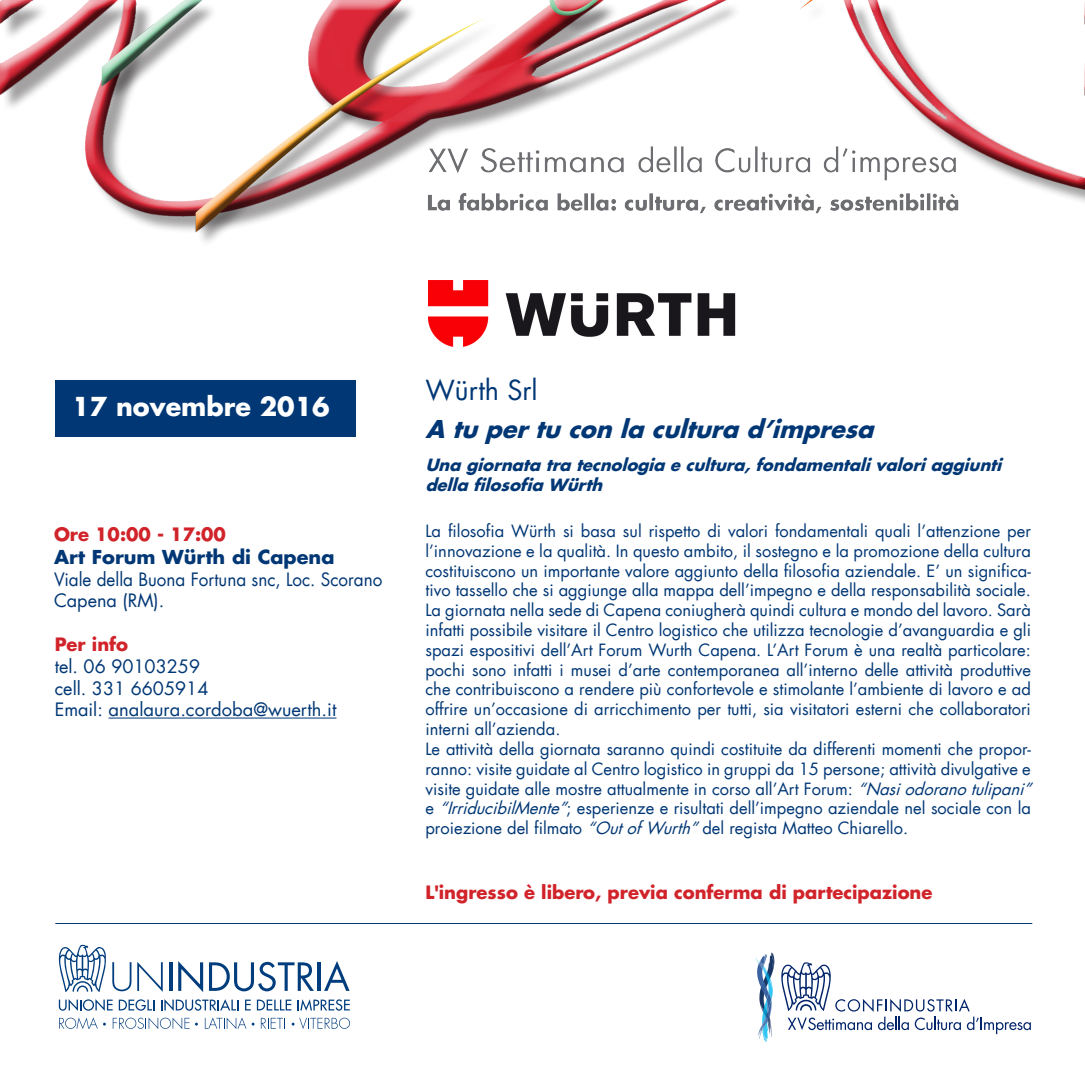
<style>
.page{position:relative;width:1085px;height:1085px;background:#fff}
.page>*{position:absolute;margin:0;border:0;box-sizing:border-box;transform-origin:0 0}
.t1{font:27px "Futura LT";color:#013775}
.t2{font:700 25.5px "Futura LT";color:#fff}
.t3{font:italic 700 24px "Futura LT";color:#013775}
.t4{font:700 18.75px "Futura LT";color:#013775}
.t5{font:700 18px "Futura LT";color:#d1232a}
.t6{font:18px/21.6px "Futura LT";color:#013775}
.t7{font:18px/21.6px "Futura LT";color:#013775;scale:.95 1}
.t8{font:16.5px/19.8px "Futura LT";color:#013775;text-align:justify}
.t9{font:italic 700 16.5px/19.8px "Futura LT";color:#013775}
.s1{font-style:italic}
</style>
<div class="page">
<div style="left:55px;top:380px;width:300px;height:57px;background:#013775"></div>
<hr style="left:108px;top:717px;width:228px;height:1px;background:#013775">
<img style="left:0;top:0;width:1084px;height:242px">
<svg style="left:755px;top:952px;width:19px;height:89px"></svg>
<svg style="left:781px;top:962px;width:249px;height:71px"></svg>
<svg style="left:137px;top:962px;width:26px;height:29px"></svg>
<svg style="left:59px;top:944px;width:72px;height:48px"></svg>
<hr style="left:169px;top:962px;width:3px;height:28px;background:#013d7d">
<svg style="left:178px;top:961px;width:25px;height:30px"></svg>
<svg style="left:209px;top:961px;width:105px;height:30px"></svg>
<hr style="left:318px;top:962px;width:3px;height:28px;background:#013d7d">
<svg style="left:324px;top:961px;width:25px;height:29px"></svg>
<svg style="left:59px;top:999px;width:54px;height:11px"></svg>
<svg style="left:119px;top:999px;width:35px;height:11px"></svg>
<svg style="left:161px;top:999px;width:77px;height:11px"></svg>
<svg style="left:245px;top:999px;width:6px;height:11px"></svg>
<svg style="left:257px;top:999px;width:34px;height:11px"></svg>
<svg style="left:297px;top:999px;width:53px;height:11px"></svg>
<svg style="left:113px;top:1017px;width:76px;height:11px"></svg>
<svg style="left:261px;top:1017px;width:24px;height:11px"></svg>
<svg style="left:59px;top:1017px;width:47px;height:11px"></svg>
<svg style="left:205px;top:1017px;width:49px;height:11px"></svg>
<svg style="left:291px;top:1017px;width:59px;height:11px"></svg>
<hr style="left:55px;top:922px;width:977px;height:1px;background:#013775">
<img style="left:428px;top:280px;width:308px;height:67px">
<img style="left:1084px;top:0;width:1px;height:246px">
<p class="t2" style="left:72px;top:389px;width:259px">17 novembre 2016</p>
<p class="t5" style="left:54px;top:522px;width:173px">Ore 10:00 - 17:00</p>
<p class="t4" style="left:54px;top:544px;width:282px">Art Forum Würth di Capena</p>
<p class="t7" style="left:54px;top:568px;width:347px">Viale della Buona Fortuna snc, Loc. Scorano<br>Capena (RM).</p>
<p class="t5" style="left:55px;top:632px;width:75px">Per info</p>
<p class="t6" style="left:55px;top:655px;width:155px">tel. 06 90103259 cell. 331 6605914</p>
<p class="t6" style="left:55px;top:699px;width:283px">Email: analaura.cordoba@wuerth.it</p>
<p class="t1" style="left:425px;top:373px;width:114px">Würth Srl</p>
<p class="t3" style="left:425px;top:413px;width:457px">A tu pertu con la cultura d’impresa</p>
<p class="t9" style="left:425px;top:454px;width:582px">Una giornata tra tecnologia ecultura,fondamentalivaloriaggiunti della filosofia Würth</p>
<p class="t8" style="left:425px;top:521px;width:607px">La filosofia Würth si basa sul rispetto di valori fondamentali quali l’attenzione per l’innovazione e la qualità. In questo ambito, il sostegno e la promozione della cultura costituiscono un importante valore aggiunto della filosofia aziendale. E’ un significa&shy;tivo tassello che si aggiunge alla mappa dell’impegno e della responsabilità sociale.</p>
<p class="t8" style="left:425px;top:600px;width:607px">La giornata nella sede di Capena coniugherà quindi cultura e mondo del lavoro. Sarà infatti possibile visitare il Centro logistico che utilizza tecnologie d’avanguardia e gli spazi espositivi dell’Art Forum Wurth Capena. L’Art Forum è una realtà particolare: pochi sono infatti i musei d’arte contemporanea all’interno delle attività produttive che contribuiscono a rendere più confortevole e stimolante l’ambiente di lavoro e ad offrire un’occasione di arricchimento per tutti, sia visitatori esterni che collaboratori interni all’azienda.</p>
<p class="t8" style="left:425px;top:739px;width:612px;text-align:left">Le attività della giornata saranno quindi costituite da differenti momenti che propor&shy;ranno: visite guidate al Centro logistico in gruppi da 15 persone; attività divulgative e visite guidate alle mostre attualmente in corso all’Art Forum: <span class="s1">“Nasiodoranotulipani” </span>e <span class="s1">“IrriducibilMente”</span>; esperienze e risultati dell’impegno aziendale nel sociale con la proiezione del filmato <span class="s1">“OutofWurth”</span>del regista Matteo Chiarello.</p>
<p class="t5" style="left:425px;top:879px;width:508px">L'ingresso è libero, previa conferma di partecipazione</p>
</div>
